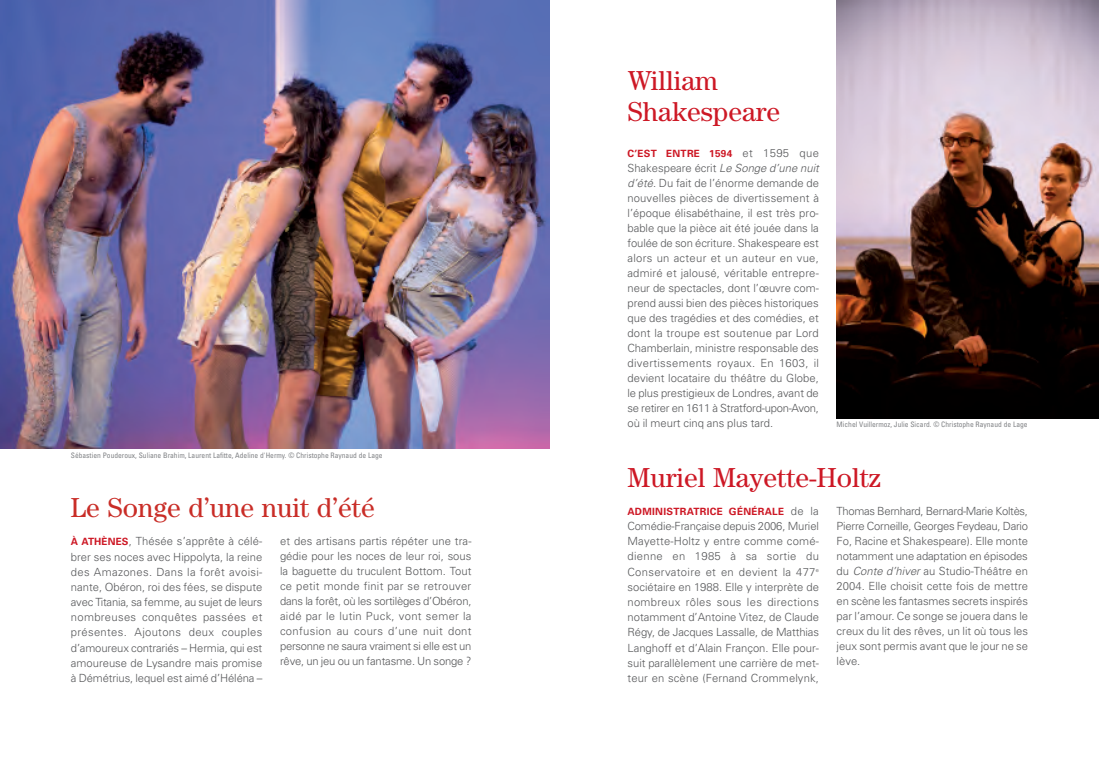
<style>
.page{position:relative;width:1099px;height:762px;background:#fff}
.page>*{position:absolute;margin:0;border:0;box-sizing:border-box;transform-origin:0 0}
.t1{font:27.5px/31.2px "Century Std";color:#cd1825}
.t2{font:27.5px "Century Std";color:#c92d27}
.t3{font:300 11.25px/15px "Univers";letter-spacing:-.005em;color:#57585a;text-align:justify}
.t4{font:700 10px "Univers";letter-spacing:.03em;color:#cd1825}
.t5{font:condensed 7.5px "Univers";color:#808285}
.s1{font-weight:700;font-size:10px;color:#cd1825}
.s2{font-weight:300;font-size:11.25px;color:#57585a}
.s3{font-style:italic}
</style>
<div class="page">
<img style="left:0;top:0;width:549px;height:449px">
<img style="left:836px;top:0;width:262px;height:418px">
<p class="t5" style="left:71px;top:452px;width:313px">Sébastien Pouderoux, Suliane Brahim, Laurent Lafitte, Adeline d'Hermy. © Christophe Raynaud de Lage</p>
<h1 class="t2" style="left:71px;top:498px;width:305px">Le Songe d’une nuit d’été</h1>
<p class="t3" style="left:71px;top:535px;width:193px"><span class="s1">À ATHÈNES</span>, Thésée s’apprête à célé&shy;brer ses noces avec Hippolyta, la reine des Amazones. Dans la forêt avoisi&shy;nante, Obéron, roi des fées, se dispute avec Titania, sa femme, au sujet de leurs nombreuses conquêtes passées et présentes. Ajoutons deux couples d’amoureux contrariés – Hermia, qui est amoureuse de Lysandre mais promise à Démétrius, lequel est aimé d’Héléna –</p>
<p class="t3" style="left:280px;top:535px;width:193px">et des artisans partis répéter une tra&shy;gédie pour les noces de leur roi, sous la baguette du truculent Bottom. Tout ce petit monde finit par se retrouver dans la forêt, où les sortilèges d’Obéron, aidé par le lutin Puck, vont semer la confusion au cours d’une nuit dont personne ne saura vraiment si elle est un rêve, un jeu ou un fantasme. Un songe ?</p>
<h1 class="t1" style="left:627px;top:67px;width:154px">William<br>Shakespeare</h1>
<p class="t4" style="left:627px;top:150px;width:193px">C’EST ENTRE 1594 <span class="s2">et 1595 que</span></p>
<p class="t3" style="left:627px;top:161px;width:193px">Shakespeare écrit <span class="s3">Le Songe d’une nuit d’été</span>. Du fait de l’énorme demande de nouvelles pièces de divertissement à l’époque élisabéthaine, il est très pro&shy;bable que la pièce ait été jouée dans la foulée de son écriture. Shakespeare est alors un acteur et un auteur en vue, admiré et jalousé, véritable entrepre&shy;neur de spectacles, dont l’œuvre com&shy;prend aussi bien des pièces historiques que des tragédies et des comédies, et dont la troupe est soutenue par Lord Chamberlain, ministre responsable des divertissements royaux. En 1603, il devient locataire du théâtre du Globe, le plus prestigieux de Londres, avant de se retirer en 1611 à Stratford-upon-Avon, où il meurt cinq ans plus tard.</p>
<p class="t5" style="left:836px;top:422px;width:192px">Michel Vuillermoz, Julie Sicard. © Christophe Raynaud de Lage</p>
<h1 class="t1" style="left:627px;top:464px;width:255px">Muriel Mayette-Holtz</h1>
<p class="t4" style="left:627px;top:508px;width:193px">ADMINISTRATRICE GÉNÉRALE <span class="s2">de la</span></p>
<p class="t3" style="left:627px;top:519px;width:193px">Comédie-Française depuis 2006, Muriel Mayette-Holtz y entre comme comé&shy;dienne en 1985 à sa sortie du Conservatoire et en devient la 477<sup>e </sup>sociétaire en 1988. Elle y interprète de nombreux rôles sous les directions notamment d’Antoine Vitez, de Claude Régy, de Jacques Lassalle, de Matthias Langhoff et d’Alain Françon. Elle pour&shy;suit parallèlement une carrière de met&shy;teur en scène (Fernand Crommelynk,</p>
<p class="t3" style="left:836px;top:504px;width:193px">Thomas Bernhard, Bernard-Marie Koltès, Pierre Corneille, Georges Feydeau, Dario Fo, Racine et Shakespeare). Elle monte notamment une adaptation en épisodes du <span class="s3">Conte d’hiver</span> au Studio-Théâtre en 2004. Elle choisit cette fois de mettre en scène les fantasmes secrets inspirés par l’amour. Ce songe se jouera dans le creux du lit des rêves, un lit où tous les jeux sont permis avant que le jour ne se lève.</p>
</div>
